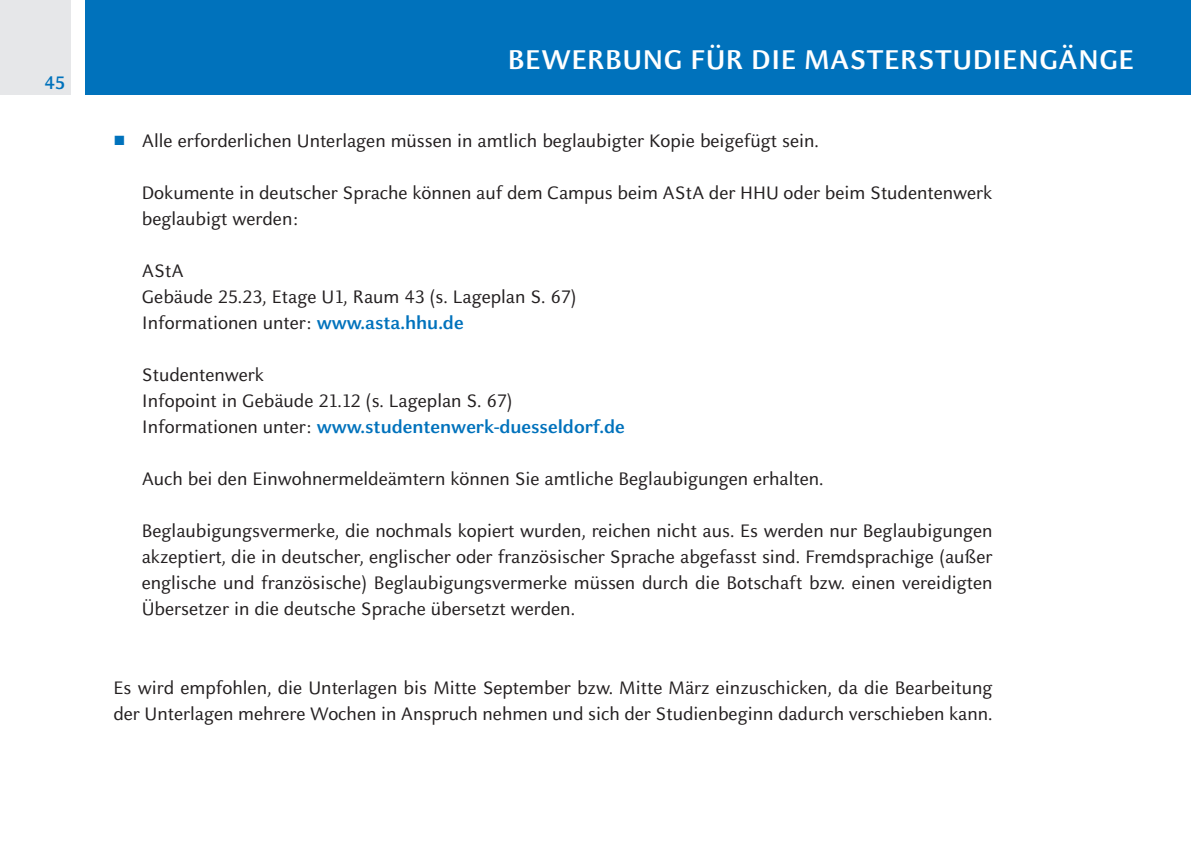
<style>
.page{position:relative;width:1191px;height:851px;background:#fff}
.page>*{position:absolute;margin:0;border:0;box-sizing:border-box;transform-origin:0 0}
.t1{font:700 30px "Celeste Sans Pro";letter-spacing:.01em;color:#fff}
.t2{font:20px/26px "Celeste Sans Pro";color:#231f20}
.t3{font:700 20px "Celeste Sans Pro";color:#0072bc}
.s1{font-family:"Arial";color:#0072bc}
.s2{font-weight:700;color:#0072bc}
.s3{font-weight:400;color:#231f20}
</style>
<div class="page">
<div style="left:85px;top:0;width:1106px;height:95px;background:#0072bc"></div>
<div style="left:0;top:0;width:71px;height:95px;background:#e6e7e9"></div>
<p class="t3" style="left:45px;top:70px;width:22px">45</p>
<p class="t1" style="left:508px;top:40px;width:628px">BEWERBUNG FÜR DIE MASTERSTUDIENGÄNGE</p>
<p class="t2" style="left:113px;top:127px;width:707px"><span class="s1">■</span> Alle erforderlichen Unterlagen müssen in amtlich beglaubigter Kopie beigefügt sein.</p>
<p class="t2" style="left:142px;top:179px;width:852px">Dokumente in deutscher Sprache können auf dem Campus beim AStA der HHU oder beim Studentenwerk beglaubigt werden:</p>
<p class="t2" style="left:142px;top:257px;width:43px">AStA</p>
<p class="t2" style="left:142px;top:283px;width:436px">Gebäude 25.23, Etage U1, Raum 43 (s. Lageplan S. 67)</p>
<p class="t2" style="left:142px;top:309px;width:323px">Informationen unter: <span class="s2">www.asta.hhu.de</span></p>
<p class="t2" style="left:142px;top:361px;width:124px">Studentenwerk</p>
<p class="t2" style="left:142px;top:387px;width:372px">Infopoint in Gebäude 21.12 (s. Lageplan S. 67)</p>
<p class="t3" style="left:142px;top:414px;width:484px"><span class="s3">Informationen unter:</span> www.studentenwerk-duesseldorf.de</p>
<p class="t2" style="left:142px;top:465px;width:683px">Auch bei den Einwohnermeldeämtern können Sie amtliche Beglaubigungen erhalten.</p>
<p class="t2" style="left:142px;top:517px;width:852px;text-align:justify">Beglaubigungsvermerke, die nochmals kopiert wurden, reichen nicht aus. Es werden nur Beglaubigungen akzeptiert, die in deutscher, englischer oder französischer Sprache abgefasst sind. Fremdsprachige (außer englische und französische) Beglaubigungsvermerke müssen durch die Botschaft bzw. einen vereidigten Übersetzer in die deutsche Sprache übersetzt werden.</p>
<p class="t2" style="left:113px;top:673px;width:880px">Es wird empfohlen, die Unterlagen bis Mitte September bzw. Mitte März einzuschicken, da die Bearbeitung der Unterlagen mehrere Wochen in Anspruch nehmen und sich der Studienbeginn dadurch verschieben kann.</p>
</div>
